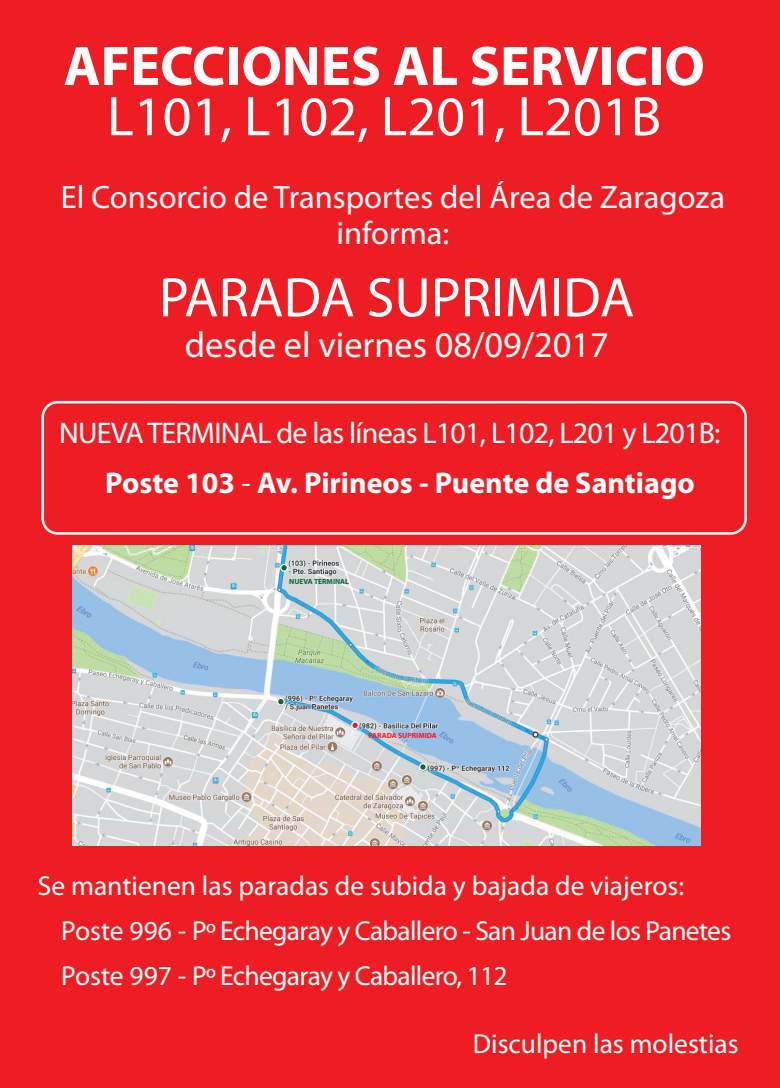
<style>
.page{position:relative;width:780px;height:1088px;background:#ee1d23}
.page>*{position:absolute;margin:0;border:0;box-sizing:border-box;transform-origin:0 0}
.t1{font:56.25px "Myriad Pro";color:#fff}
.t2{font:700 56.25px "Myriad Pro";color:#fff}
.t3{font:36.25px "Myriad Pro";color:#fff}
.t4{font:32.5px/36.2px "Myriad Pro";color:#fff;text-align:center}
.t5{font:30px/50px "Myriad Pro";letter-spacing:-.025em;color:#fff}
.t6{font:27.5px/45px "Myriad Pro";letter-spacing:-.025em;color:#fff}
.t7{font:27.5px "Myriad Pro";color:#fff}
.t8{font:700 7.5px "Myriad Pro";color:#ee1d23}
.t9{font:700 7.5px "Myriad Pro";color:#0c6638}
.s1{font-weight:700}
</style>
<div class="page">
<div style="left:50px;top:51px;width:680px;height:990px;background:#ee1d23;border-radius:16px"></div>
<img style="left:73px;top:545px;width:627px;height:300px">
<div style="left:43px;top:402px;width:702px;height:131px;background:#ee1d23;border-radius:15px"></div>
<div style="left:41px;top:401px;width:705px;height:134px;border:2px solid #fff;border-radius:15px"></div>
<div style="left:352px;top:722px;width:6px;height:7px;background:#ee1d23;border-radius:50%"></div>
<div style="left:351px;top:721px;width:8px;height:8px;border:1px solid #fff;border-radius:50%"></div>
<div style="left:281px;top:564px;width:6px;height:7px;background:#0c6638;border-radius:50%"></div>
<div style="left:280px;top:564px;width:8px;height:8px;border:1px solid #fff;border-radius:50%"></div>
<div style="left:277px;top:698px;width:7px;height:7px;background:#0c6638;border-radius:50%"></div>
<div style="left:277px;top:698px;width:8px;height:7px;border:1px solid #fff;border-radius:50%"></div>
<div style="left:419px;top:764px;width:7px;height:6px;background:#0c6638;border-radius:50%"></div>
<div style="left:419px;top:763px;width:8px;height:8px;border:1px solid #fff;border-radius:50%"></div>
<h1 class="t2" style="left:64px;top:29px;width:642px">AFECCIONES AL SERVICIO</h1>
<h1 class="t1" style="left:107px;top:82px;width:555px">L101, L102, L201, L201B</h1>
<p class="t4" style="left:61px;top:179px;width:665px">El Consorcio de Transportes del Área de Zaragoza informa:</p>
<h1 class="t1" style="left:159px;top:263px;width:477px">PARADA SUPRIMIDA</h1>
<h2 class="t3" style="left:185px;top:322px;width:425px">desde el viernes 08/09/2017</h2>
<p class="t5" style="left:105px;top:408px;width:616px;text-indent:-46px">NUEVA TERMINAL de las líneas L101, L102, L201 y L201B:<br><span class="s1">Poste 103</span> - <span class="s1">Av. Pirineos - Puente de Santiago</span></p>
<p class="t9" style="left:289px;top:577px;width:61px">NUEVA TERMINAL</p>
<p class="t8" style="left:368px;top:730px;width:70px">PARADA SUPRIMIDA</p>
<p class="t6" style="left:61px;top:862px;width:671px;text-indent:-23px">Se mantienen las paradas de subida y bajada de viajeros:<br>Poste 996 - Pº Echegaray y Caballero - San Juan de los Panetes<br>Poste 997 - Pº Echegaray y Caballero, 112</p>
<p class="t7" style="left:473px;top:1027px;width:267px">Disculpen las molestias</p>
</div>
